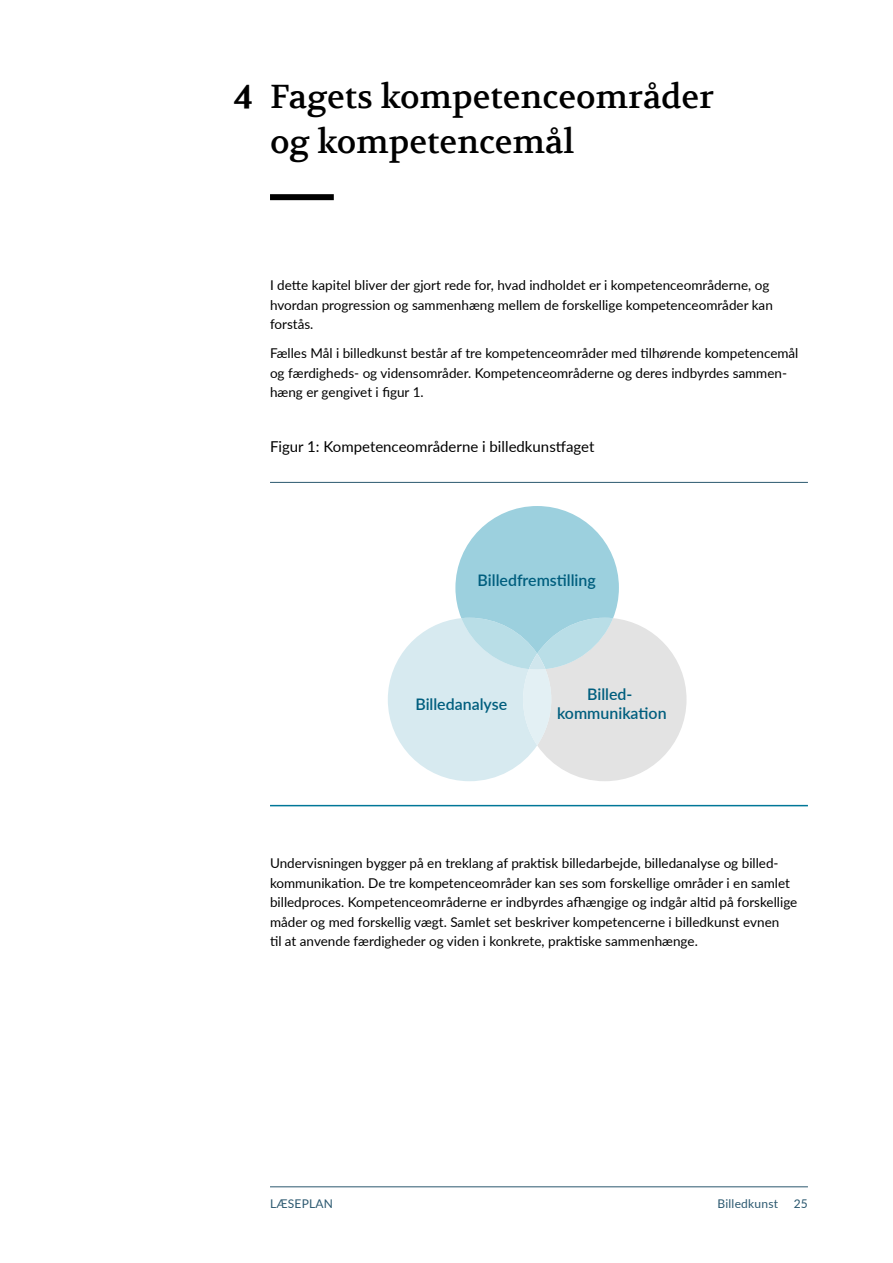
<style>
.page{position:relative;width:893px;height:1263px;background:#fff}
.page>*{position:absolute;margin:0;border:0;box-sizing:border-box;transform-origin:0 0}
._02_Overskrift_22_30{font:33px/45px "Volkhov";color:#000}
._02_kapitel_NR{font:700 33px "Volkhov";color:#000}
.t1{font:600 15.9px/19px "Lato";color:#005e7e;text-align:center}
._07_tabelnavn_med_st{font:15px "Lato";color:#000}
._04_Brødtekst_9_13{font:13.5px/19.5px "Lato";color:#000}
.t2{font:12px "Lato";letter-spacing:.02em;color:#2b586f}
</style>
<div class="page">
<div style="left:270px;top:194px;width:64px;height:6px;background:#000"></div>
<hr style="left:270px;top:482px;width:538px;height:1px;background:#2b586f">
<svg style="left:388px;top:506px;width:298px;height:275px"></svg>
<hr style="left:270px;top:805px;width:538px;height:1px;background:#007798">
<hr style="left:270px;top:1186px;width:538px;height:1px;background:#2b586f">
<p class="_02_kapitel_NR" style="left:234px;top:77px;width:21px">4</p>
<p class="_02_Overskrift_22_30" style="left:270px;top:75px;width:446px">Fagets kompetenceområder og kompetencemål</p>
<p class="_04_Brødtekst_9_13" style="left:270px;top:275px;width:504px">I dette kapitel bliver der gjort rede for, hvad indholdet er i kompetenceområderne, og hvordan progression og sammenhæng mellem de forskellige kompetenceområder kan forstås.</p>
<p class="_04_Brødtekst_9_13" style="left:270px;top:343px;width:530px">Fælles Mål i billedkunst består af tre kompetenceområder med tilhørende kompetencemål og færdigheds- og vidensområder. Kompetenceområderne og deres indbyrdes sammen&shy;hæng er gengivet i figur 1.</p>
<p class="_07_tabelnavn_med_st" style="left:270px;top:436px;width:326px">Figur 1: Kompetenceområderne i billedkunstfaget</p>
<p class="t1" style="left:478px;top:570px;width:120px">Billedfremstilling</p>
<p class="t1" style="left:415px;top:694px;width:93px">Billedanalyse</p>
<p class="t1" style="left:557px;top:684px;width:111px">Billed&shy;kommunikation</p>
<p class="_04_Brødtekst_9_13" style="left:270px;top:853px;width:529px">Undervisningen bygger på en treklang af praktisk billedarbejde, billedanalyse og billed&shy;kommunikation. De tre kompetenceområder kan ses som forskellige områder i en samlet billedproces. Kompetenceområderne er indbyrdes afhængige og indgår altid på forskellige måder og med forskellig vægt. Samlet set beskriver kompetencerne i billedkunst evnen<br>til at anvende færdigheder og viden i konkrete, praktiske sammenhænge.</p>
<p class="t2" style="left:270px;top:1195px;width:26px">Læsepla</p>
<p class="t2" style="left:324px;top:1195px;width:11px">n</p>
<p class="t2" style="left:717px;top:1195px;width:62px">Billedkunst</p>
<p class="t2" style="left:794px;top:1195px;width:16px">25</p>
</div>
